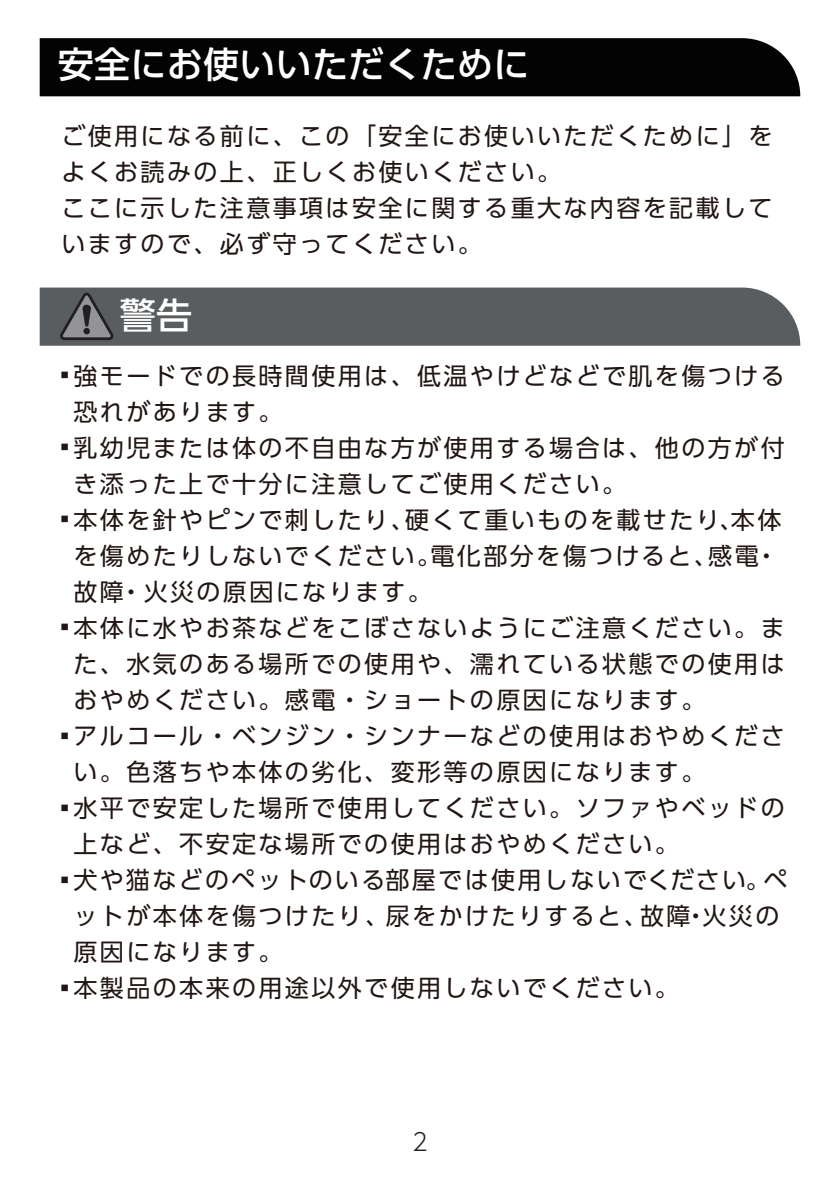
<style>
.page{position:relative;width:840px;height:1191px;background:#fff}
.page>*{position:absolute;margin:0;border:0;box-sizing:border-box;transform-origin:0 0}
.t1{font:500 36px "UD Shin Go Pr 6 N";letter-spacing:.005em;color:#fff}
.t2{font:24px/36px "UD Shin Go Pr 6 N";letter-spacing:.1em;color:#211613}
.t3{font:300 24px "UD Shin Go Pr 6 N";color:#231f20}
</style>
<div class="page">
<div style="left:40px;top:38px;width:759px;height:58px;background:#030303"></div>
<div style="left:40px;top:287px;width:759px;height:59px;background:#5a5d5f"></div>
<svg style="left:59px;top:292px;width:55px;height:48px;background:#626365"></svg>
<div style="left:83px;top:328px;width:7px;height:6px;background:#231f20;border-radius:50%"></div>
<h1 class="t1" style="left:58px;top:36px;width:473px">安全にお使いいただくために</h1>
<p class="t2" style="left:61px;top:117px;width:712px">ご使用になる前に、この「安全にお使いいただくために」をよくお読みの上、正しくお使いください。<br>ここに示した注意事項は安全に関する重大な内容を記載していますので、必ず守ってください。</p>
<h1 class="t1" style="left:120px;top:286px;width:74px">警告</h1>
<p class="t2" style="left:73px;top:357px;width:712px;text-indent:-21px">▪強モードでの長時間使用は、低温やけどなどで肌を傷つける恐れがあります。</p>
<p class="t2" style="left:73px;top:429px;width:712px;text-indent:-21px">▪乳幼児または体の不自由な方が使用する場合は、他の方が付き添った上で十分に注意してご使用ください。</p>
<p class="t2" style="left:73px;top:501px;width:709px;text-indent:-21px">▪本体を針やピンで刺したり、硬くて重いものを載せたり、本体を傷めたりしないでください。電化部分を傷つけると、感電・故障・火災の原因になります。</p>
<p class="t2" style="left:73px;top:609px;width:712px;text-align:justify;text-indent:-21px">▪本体に水やお茶などをこぼさないようにご注意ください。また、水気のある場所での使用や、濡れている状態での使用はおやめください。感電・ショートの原因になります。</p>
<p class="t2" style="left:73px;top:717px;width:712px;text-indent:-21px">▪アルコール・ベンジン・シンナーなどの使用はおやめください。色落ちや本体の劣化、変形等の原因になります。</p>
<p class="t2" style="left:73px;top:789px;width:712px;text-indent:-21px">▪水平で安定した場所で使用してください。ソファやベッドの上など、不安定な場所での使用はおやめください。</p>
<p class="t2" style="left:73px;top:861px;width:715px;text-indent:-21px">▪犬や猫などのペットのいる部屋では使用しないでください。ペットが本体を傷つけたり、尿をかけたりすると、故障・火災の原因になります。</p>
<p class="t2" style="left:53px;top:969px;width:627px">▪本製品の本来の用途以外で使用しないでください。</p>
<p class="t3" style="left:412px;top:1122px;width:17px">2</p>
</div>
